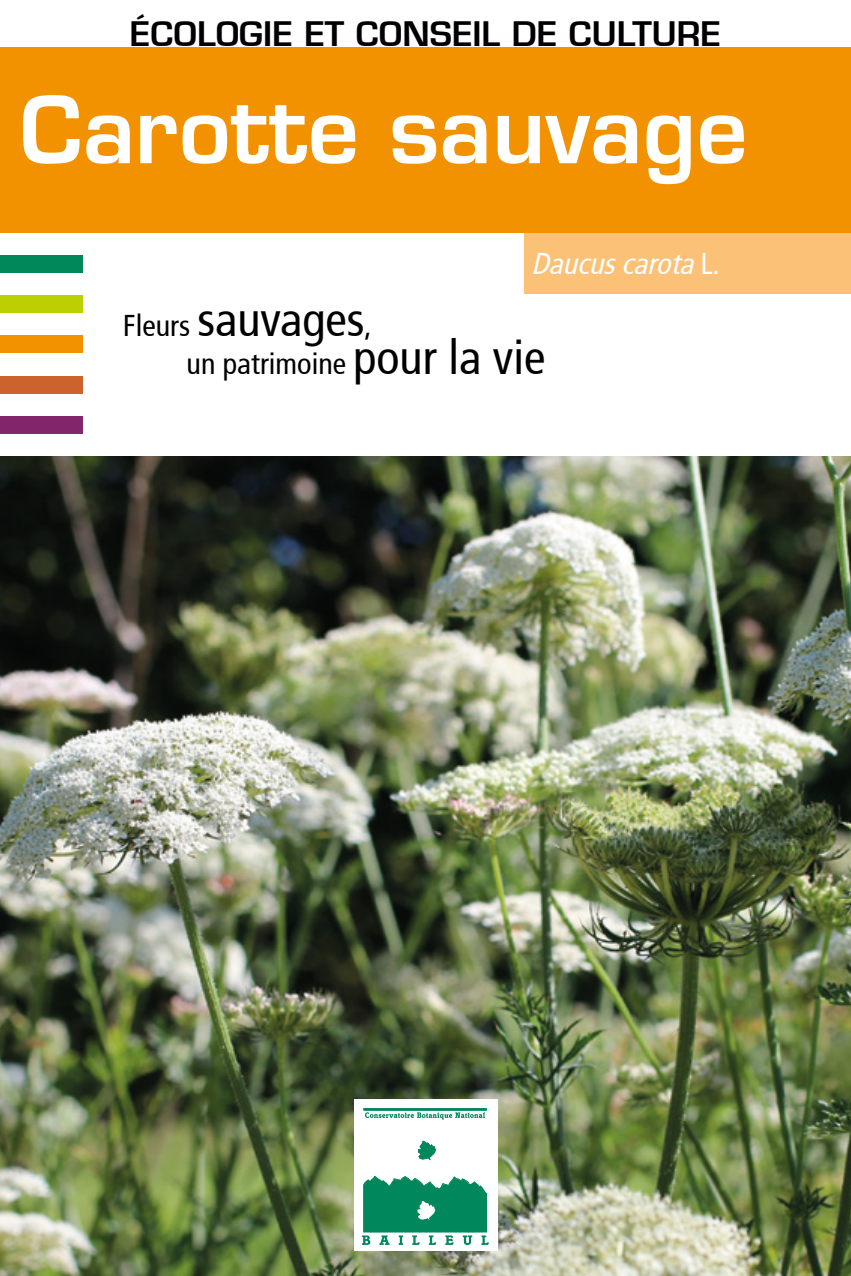
<style>
.page{position:relative;width:851px;height:1276px;background:#fff}
.page>*{position:absolute;margin:0;border:0;box-sizing:border-box;transform-origin:0 0}
.nom_français{font:600 90px "Eurostile";color:#fff}
.t1{font:condensed 48px "Frutiger";color:#000}
.t2{font:600 33px "Eurostile";color:#000}
.t3{font:condensed 30px "Frutiger";color:#000}
.nom_latin{font:italic condensed 30px "Frutiger";color:#fff}
.s1{font-style:normal}
.s2{font-size:30px}
.s3{font-size:48px}
</style>
<div class="page">
<div style="left:0;top:48px;width:850px;height:185px;background:#f39200"></div>
<div style="left:0;top:256px;width:82px;height:17px;background:#00885b"></div>
<div style="left:0;top:336px;width:82px;height:17px;background:#f39200"></div>
<div style="left:0;top:416px;width:82px;height:17px;background:#83256a"></div>
<div style="left:0;top:376px;width:82px;height:17px;background:#cc632d"></div>
<div style="left:0;top:296px;width:82px;height:17px;background:#bccf00"></div>
<div style="left:524px;top:233px;width:326px;height:60px;background:#fbc177"></div>
<img style="left:0;top:457px;width:850px;height:819px">
<div style="left:353px;top:1099px;width:144px;height:151px;background:#fff"></div>
<svg style="left:418px;top:1140px;width:18px;height:20px"></svg>
<svg style="left:363px;top:1108px;width:124px;height:11px"></svg>
<svg style="left:362px;top:1175px;width:127px;height:70px"></svg>
<p class="t2" style="left:130px;top:13px;width:592px">ÉCOLOGIE ET CONSEIL DE CULTURE</p>
<p class="nom_français" style="left:20px;top:74px;width:729px">Carotte sauvage</p>
<p class="nom_latin" style="left:531px;top:247px;width:190px">Daucuscarota<span class="s1">L .</span></p>
<h2 class="t1" style="left:123px;top:291px;width:250px"><span class="s2">Fleurs</span> sauvages<span class="s2">,</span></h2>
<p class="t3" style="left:187px;top:346px;width:360px">un patrimoine <span class="s3">pour la vie</span></p>
</div>
